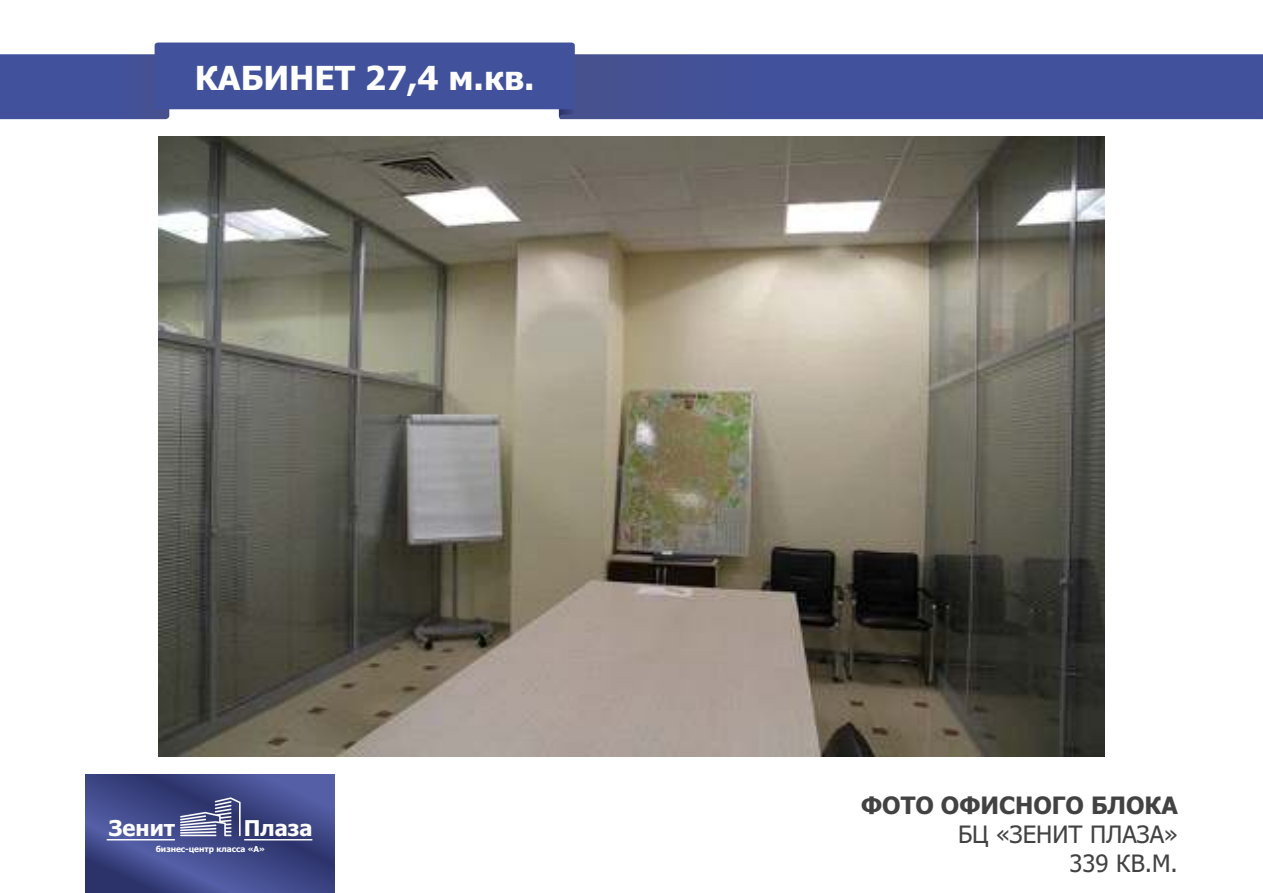
<style>
.page{position:relative;width:1263px;height:893px;background:#fff}
.page>*{position:absolute;margin:0;border:0;box-sizing:border-box;transform-origin:0 0}
.t1{font:700 33.15px "Tahoma";color:#fefefe}
.t2{font:24px/29px "Tahoma";color:#434242;text-align:right}
.t3{font:700 24px "Tahoma";color:#434242}
.t4{font:700 21.9px "Tahoma";color:#fefefe}
.t5{font:700 8.25px "Tahoma";color:#fefefe}
</style>
<div class="page">
<svg style="left:85px;top:775px;width:249px;height:118px;background:#404989"></svg>
<svg style="left:163px;top:797px;width:78px;height:43px;background:#626997"></svg>
<hr style="left:244px;top:839px;width:69px;height:1px;background:#fefefe">
<hr style="left:107px;top:839px;width:68px;height:1px;background:#fefefe">
<svg style="left:575px;top:54px;width:688px;height:65px;background:#42519a"></svg>
<svg style="left:0;top:43px;width:575px;height:76px;background:#5967a8"></svg>
<img style="left:158px;top:136px;width:947px;height:621px">
<h1 class="t1" style="left:195px;top:65px;width:341px">КАБИНЕТ 27,4 м.кв.</h1>
<p class="t4" style="left:109px;top:819px;width:68px">Зенит</p>
<p class="t4" style="left:244px;top:819px;width:70px">Плаза</p>
<p class="t5" style="left:156px;top:846px;width:111px">бизнес-центр класса «А»</p>
<p class="t3" style="left:861px;top:795px;width:318px">ФОТО ОФИСНОГО БЛОКА</p>
<p class="t2" style="left:958px;top:821px;width:221px">БЦ «ЗЕНИТ ПЛАЗА»<br>339 КВ.М.</p>
</div>
